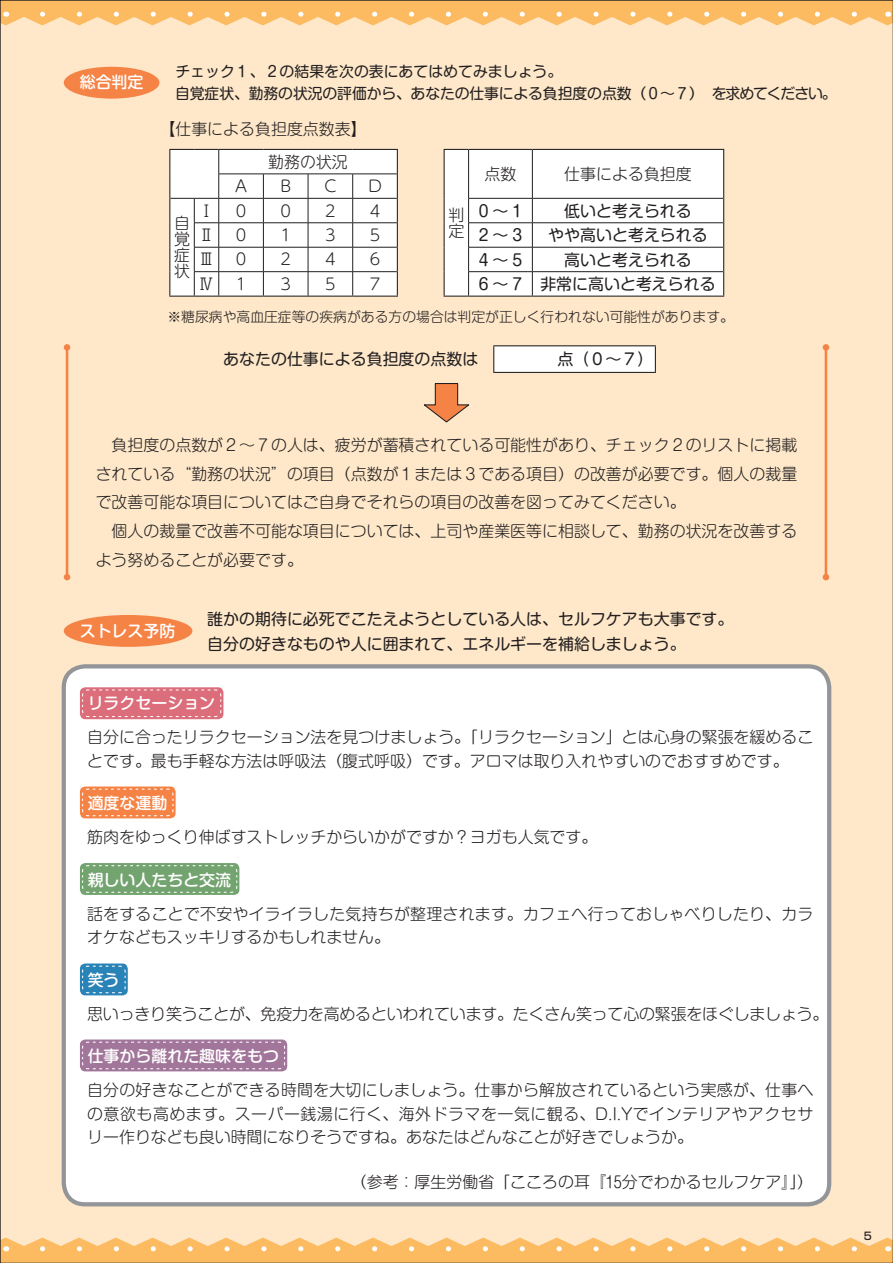
<style>
.page{position:relative;width:893px;height:1263px;background:#fee8c9}
.page>*{position:absolute;margin:0;border:0;box-sizing:border-box;transform-origin:0 0}
.t1{font:300 15.9px/23.4px "Shin M Go Pro";color:#231f20}
.t2{font:15.9px/24.5px "Shin M Go Pr 6";color:#231f20}
.t3{font:500 15.9px "Shin M Go Pro";color:#fff}
.t4{font:300 15.9px/15.9px "UD Shin M Go Pro";color:#231f20;text-align:justify}
.t5{font:15.9px "Shin M Go Pro";color:#231f20}
.t6{font:300 15.9px/15.9px "Shin M Go Pr 6";color:#231f20}
.t7{font:15.9px "UD Shin M Go Pro";color:#231f20}
.t8{font:14.85px/21.8px "Shin M Go Pro";letter-spacing:-.005em;color:#231f20}
.t9{font:300 13.8px "Shin M Go Pro";color:#231f20}
.t10{font:500 10.65px "Shin Go Pr 6 N";color:#231f20}
</style>
<div class="page">
<svg style="left:2px;top:1237px;width:889px;height:24px"></svg>
<svg style="left:2px;top:2px;width:889px;height:23px"></svg>
<div style="left:64px;top:666px;width:765px;height:538px;background:#fff;border-radius:21px"></div>
<div style="left:62px;top:664px;width:769px;height:542px;border:4px solid #939598;border-radius:21px"></div>
<div style="left:64px;top:67px;width:95px;height:32px;background:#f58345;border-radius:50%"></div>
<div style="left:64px;top:615px;width:128px;height:32px;background:#f58345;border-radius:50%"></div>
<div style="left:80px;top:687px;width:143px;height:32px;background:#dc6d7a;border-radius:5px"></div>
<div style="left:80px;top:863px;width:159px;height:32px;background:#73a470;border-radius:5px"></div>
<div style="left:80px;top:1039px;width:207px;height:32px;background:#a1769a;border-radius:5px"></div>
<div style="left:80px;top:786px;width:96px;height:32px;background:#f58345;border-radius:5px"></div>
<div style="left:80px;top:963px;width:48px;height:32px;background:#2a83b7;border-radius:5px"></div>
<svg style="left:82px;top:689px;width:140px;height:29px"></svg>
<svg style="left:82px;top:865px;width:156px;height:28px"></svg>
<svg style="left:82px;top:1041px;width:204px;height:29px"></svg>
<svg style="left:82px;top:788px;width:92px;height:29px"></svg>
<svg style="left:82px;top:965px;width:44px;height:29px"></svg>
<hr style="left:66px;top:346px;width:2px;height:232px;background:#f58345">
<div style="left:64px;top:344px;width:6px;height:7px;background:#f58345;border-radius:50%"></div>
<svg style="left:64px;top:574px;width:6px;height:6px"></svg>
<hr style="left:825px;top:346px;width:2px;height:232px;background:#f58345">
<div style="left:823px;top:344px;width:6px;height:7px;background:#f58345;border-radius:50%"></div>
<svg style="left:823px;top:574px;width:6px;height:6px"></svg>
<svg style="left:169px;top:149px;width:229px;height:148px;background:#f0efef"></svg>
<hr style="left:219px;top:296px;width:44px;height:1px;background:#231f20">
<hr style="left:263px;top:296px;width:45px;height:1px;background:#231f20">
<hr style="left:308px;top:296px;width:45px;height:1px;background:#231f20">
<hr style="left:353px;top:296px;width:45px;height:1px;background:#231f20">
<svg style="left:444px;top:149px;width:280px;height:148px;background:#f2f1f1"></svg>
<hr style="left:469px;top:296px;width:63px;height:1px;background:#231f20">
<hr style="left:532px;top:296px;width:192px;height:1px;background:#231f20">
<div style="left:494px;top:346px;width:161px;height:26px;background:#fff"></div>
<hr style="left:493px;top:345px;width:163px;height:1px;background:#231f20">
<svg style="left:493px;top:346px;width:1px;height:26px"></svg>
<svg style="left:655px;top:346px;width:1px;height:26px"></svg>
<hr style="left:493px;top:372px;width:163px;height:1px;background:#231f20">
<svg style="left:424px;top:383px;width:45px;height:40px"></svg>
<p class="t3" style="left:80px;top:70px;width:65px">総合判定</p>
<p class="t8" style="left:175px;top:59px;width:663px">チェック1、2の結果を次の表にあてはめてみましょう。<br>自覚症状、勤務の状況の評価から、あなたの仕事による負担度の点数（0～7） を求めてください。</p>
<p class="t1" style="left:159px;top:116px;width:209px">【仕事による負担度点数表】</p>
<p class="t4" style="left:174px;top:215px;width:17px">自覚症状</p>
<p class="t4" style="left:268px;top:153px;width:81px">勤務の状況</p>
<p class="t4" style="left:233px;top:177px;width:17px">Ａ</p>
<p class="t4" style="left:278px;top:177px;width:17px">Ｂ</p>
<p class="t4" style="left:322px;top:177px;width:17px">Ｃ</p>
<p class="t4" style="left:367px;top:177px;width:17px">Ｄ</p>
<p class="t4" style="left:199px;top:202px;width:17px">Ⅰ</p>
<p class="t4" style="left:236px;top:202px;width:12px">0</p>
<p class="t4" style="left:280px;top:202px;width:12px">0</p>
<p class="t4" style="left:325px;top:202px;width:12px">2</p>
<p class="t4" style="left:370px;top:202px;width:12px">4</p>
<p class="t4" style="left:199px;top:226px;width:17px">Ⅱ</p>
<p class="t4" style="left:236px;top:226px;width:12px">0</p>
<p class="t4" style="left:280px;top:226px;width:12px">1</p>
<p class="t4" style="left:325px;top:226px;width:12px">3</p>
<p class="t4" style="left:370px;top:226px;width:12px">5</p>
<p class="t4" style="left:199px;top:251px;width:17px">Ⅲ</p>
<p class="t4" style="left:236px;top:251px;width:12px">0</p>
<p class="t4" style="left:280px;top:251px;width:12px">2</p>
<p class="t4" style="left:325px;top:251px;width:12px">4</p>
<p class="t4" style="left:370px;top:251px;width:12px">6</p>
<p class="t4" style="left:199px;top:275px;width:17px">Ⅳ</p>
<p class="t4" style="left:236px;top:275px;width:12px">1</p>
<p class="t4" style="left:280px;top:275px;width:12px">3</p>
<p class="t4" style="left:325px;top:275px;width:12px">5</p>
<p class="t4" style="left:370px;top:275px;width:12px">7</p>
<p class="t6" style="left:448px;top:206px;width:17px">判定</p>
<p class="t6" style="left:484px;top:165px;width:33px">点数</p>
<p class="t6" style="left:564px;top:165px;width:129px">仕事による負担度</p>
<p class="t2" style="left:479px;top:198px;width:45px">0～1</p>
<p class="t2" style="left:564px;top:198px;width:129px">低いと考えられる</p>
<p class="t2" style="left:479px;top:222px;width:45px">2～3</p>
<p class="t2" style="left:548px;top:222px;width:161px">やや高いと考えられる</p>
<p class="t2" style="left:479px;top:246px;width:45px">4～5</p>
<p class="t2" style="left:479px;top:246px;width:238px;text-indent:85px">高いと考えられる<br>6 ～ 7 非常に高いと考えられる</p>
<p class="t9" style="left:167px;top:305px;width:568px">※糖尿病や高血圧症等の疾病がある方の場合は判定が正しく行われない可能性があります。</p>
<p class="t5" style="left:223px;top:346px;width:257px">あなたの仕事による負担度の点数は</p>
<p class="t7" style="left:558px;top:346px;width:97px">点（０～７）</p>
<p class="t1" style="left:96px;top:429px;width:703px;line-height:28.7px;text-align:justify;text-indent:16px">負担度の点数が2～7の人は、疲労が蓄積されている可能性があり、チェック2のリストに掲載されている“勤務の状況”の項目（点数が1または3である項目）の改善が必要です。個人の裁量で改善可能な項目についてはご自身でそれらの項目の改善を図ってみてください。</p>
<p class="t1" style="left:96px;top:515px;width:703px;line-height:28.7px;text-indent:16px">個人の裁量で改善不可能な項目については、上司や産業医等に相談して、勤務の状況を改善するよう努めることが必要です。</p>
<p class="t3" style="left:80px;top:618px;width:97px">ストレス予防</p>
<p class="t2" style="left:207px;top:606px;width:528px">誰かの期待に必死でこたえようとしている人は、セルフケアも大事です。自分の好きなものや人に囲まれて、エネルギーを補給しましょう。</p>
<p class="t3" style="left:88px;top:690px;width:129px">リラクセーション</p>
<p class="t1" style="left:87px;top:724px;width:728px">自分に合ったリラクセーション法を見つけましょう。「リラクセーション」とは心身の緊張を緩めることです。最も手軽な方法は呼吸法（腹式呼吸）です。アロマは取り入れやすいのでおすすめです。</p>
<p class="t3" style="left:88px;top:790px;width:81px">適度な運動</p>
<p class="t1" style="left:87px;top:824px;width:512px">筋肉をゆっくり伸ばすストレッチからいかがですか？ヨガも人気です。</p>
<p class="t3" style="left:88px;top:867px;width:145px">親しい人たちと交流</p>
<p class="t1" style="left:87px;top:900px;width:728px">話をすることで不安やイライラした気持ちが整理されます。カフェへ行っておしゃべりしたり、カラオケなどもスッキリするかもしれません。</p>
<p class="t3" style="left:88px;top:967px;width:33px">笑う</p>
<p class="t1" style="left:87px;top:1000px;width:743px">思いっきり笑うことが、免疫力を高めるといわれています。たくさん笑って心の緊張をほぐしましょう。</p>
<p class="t3" style="left:88px;top:1043px;width:193px">仕事から離れた趣味をもつ</p>
<p class="t1" style="left:87px;top:1077px;width:728px;text-align:justify">自分の好きなことができる時間を大切にしましょう。仕事から解放されているという実感が、仕事への意欲も高めます。スーパー銭湯に行く、海外ドラマを一気に観る、D.I.Yでインテリアやアクセサリー作りなども良い時間になりそうですね。あなたはどんなことが好きでしょうか。</p>
<p class="t1" style="left:351px;top:1168px;width:464px">（参考：厚生労働省「こころの耳『15分でわかるセルフケア』」）</p>
<p class="t10" style="left:864px;top:1228px;width:10px">5</p>
</div>
